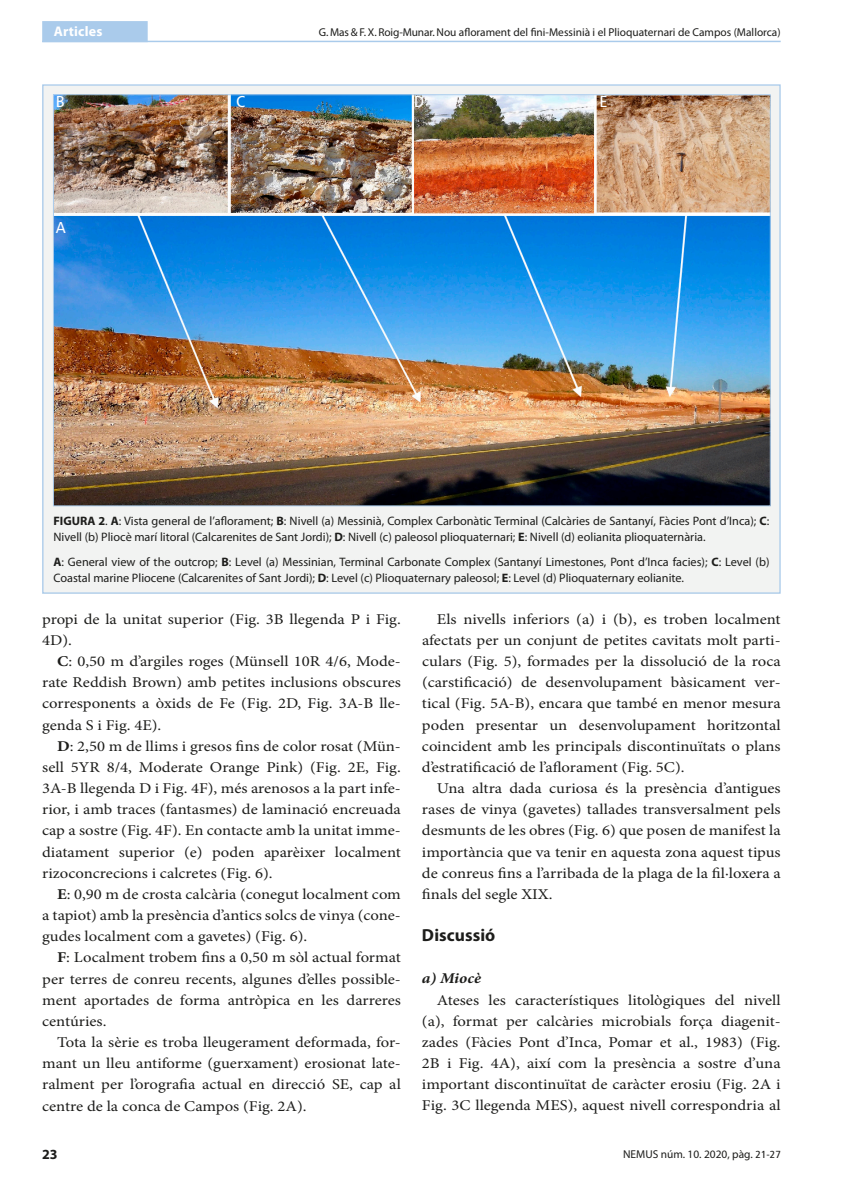
<style>
.page{position:relative;width:844px;height:1191px;background:#fff}
.page>*{position:absolute;margin:0;border:0;box-sizing:border-box;transform-origin:0 0}
.t1{font:700 17.5px "Myriad Pro";letter-spacing:.005em;color:#1d1d1b}
.t2{font:condensed 15.75px "Frutiger LT Std";color:#fff;scale:1.11 1}
.t3{font:15.05px/21.2px "Minion Pro";color:#1d1d1b;text-align:justify;scale:1.11 1}
.t4{font:italic 700 15.05px "Minion Pro";color:#1d1d1b;scale:1.11 1}
.t5{font:700 14px "Myriad Pro";letter-spacing:.015em;color:#fff}
.t6{font:700 14px "Myriad Pro";color:#1d1d1b}
.t7{font:12.25px/15.8px "Myriad Pro";color:#1d1d1b}
.t8{font:11.38px "Myriad Pro";color:#1d1d1b}
.s1{font-weight:700}
.s2{font-family:"Frutiger LT Std";font-stretch:condensed;font-size:10.15px}
</style>
<div class="page">
<div style="left:43px;top:85px;width:736px;height:508px;background:#f2f3f2"></div>
<img style="left:55px;top:96px;width:713px;height:408px">
<hr style="left:42px;top:41px;width:738px;height:1px;background:#aacbeb">
<div style="left:43px;top:22px;width:104px;height:19px;background:#aacbeb"></div>
<div style="left:42px;top:21px;width:106px;height:21px;border:2px solid #aacbeb"></div>
<p class="t5" style="left:54px;top:22px;width:50px">Articles</p>
<p class="t8" style="left:319px;top:25px;width:463px">G. Mas &amp; F. X. Roig-Munar. Nou aflorament del fini-Messinià i el Plioquaternari de Campos (Mallorca)</p>
<p class="t2" style="left:56px;top:92px;width:10px">B</p>
<p class="t2" style="left:236px;top:92px;width:10px">C</p>
<p class="t2" style="left:414px;top:92px;width:11px">D</p>
<p class="t2" style="left:599px;top:92px;width:9px">E</p>
<p class="t2" style="left:56px;top:218px;width:11px">A</p>
<p class="t7" style="left:53px;top:513px;width:717px"><span class="s1">FIGURA 2</span>. <span class="s1">A</span>: Vista general de l’aflorament; <span class="s1">B</span>: Nivell (a) Messinià, Complex Carbonàtic Terminal (Calcàries de Santanyí, Fàcies Pont d’Inca); <span class="s1">C</span>:<br>Nivell (b) Pliocè marí litoral (Calcarenites de Sant Jordi); <span class="s1">D</span>: Nivell (c) paleosol plioquaternari; <span class="s1">E</span>: Nivell (d) eolianita plioquaternària.</p>
<p class="t7" style="left:53px;top:554px;width:717px"><span class="s1">A</span>: General view of the outcrop; <span class="s1">B</span>: Level (a) Messinian, Terminal Carbonate Complex (Santanyí Limestones, Pont d’Inca facies); <span class="s1">C</span>: Level (b)<br>Coastal marine Pliocene (Calcarenites of Sant Jordi); <span class="s1">D</span>: Level (c) Plioquaternary paleosol; <span class="s1">E</span>: Level (d) Plioquaternary eolianite.</p>
<p class="t3" style="left:42px;top:608px;width:324px">propi de la unitat superior (Fig. 3B llegenda P i Fig.<br>4D).</p>
<p class="t3" style="left:42px;top:650px;width:324px;text-indent:15px"><span class="s1">C</span>: 0,50 m d’argiles roges (Münsell 10R 4/6, Mode&shy;rate Reddish Brown) amb petites inclusions obscures corresponents a òxids de Fe (Fig. 2D, Fig. 3A-B lle&shy;genda S i Fig. 4E).</p>
<p class="t3" style="left:42px;top:735px;width:324px;text-indent:15px"><span class="s1">D</span>: 2,50 m de llims i gresos fins de color rosat (Mün&shy;sell 5YR 8/4, Moderate Orange Pink) (Fig. 2E, Fig.<br>3A-B llegenda D i Fig. 4F), més arenosos a la part infe&shy;rior, i amb traces (fantasmes) de laminació encreuada cap a sostre (Fig. 4F). En contacte amb la unitat imme&shy;diatament superior (e) poden aparèixer localment rizoconcrecions i calcretes (Fig. 6).</p>
<p class="t3" style="left:42px;top:883px;width:324px;text-indent:15px"><span class="s1">E</span>: 0,90 m de crosta calcària (conegut localment com a tapiot) amb la presència d’antics solcs de vinya (cone&shy;gudes localment com a gavetes) (Fig. 6).</p>
<p class="t3" style="left:42px;top:947px;width:324px;text-indent:15px"><span class="s1">F</span>: Localment trobem fins a 0,50 m sòl actual format per terres de conreu recents, algunes d’elles possible&shy;ment aportades de forma antròpica en les darreres centúries.</p>
<p class="t3" style="left:42px;top:1031px;width:324px;text-indent:15px">Tota la sèrie es troba lleugerament deformada, for&shy;mant un lleu antiforme (guerxament) erosionat late&shy;ralment per l’orografia actual en direcció SE, cap al centre de la conca de Campos (Fig. 2A).</p>
<p class="t3" style="left:422px;top:608px;width:324px;text-indent:15px">Els nivells inferiors (a) i (b), es troben localment afectats per un conjunt de petites cavitats molt parti&shy;culars (Fig. 5), formades per la dissolució de la roca (carstificació) de desenvolupament bàsicament ver&shy;tical (Fig. 5A-B), encara que també en menor mesura poden presentar un desenvolupament horitzontal coincident amb les principals discontinuïtats o plans d’estratificació de l’aflorament (Fig. 5C).</p>
<p class="t3" style="left:422px;top:777px;width:324px;text-indent:15px">Una altra dada curiosa és la presència d’antigues rases de vinya (gavetes) tallades transversalment pels desmunts de les obres (Fig. 6) que posen de manifest la importància que va tenir en aquesta zona aquest tipus de conreus fins a l’arribada de la plaga de la fil·loxera a finals del segle XIX.</p>
<p class="t1" style="left:422px;top:924px;width:75px">Discussió</p>
<p class="t4" style="left:422px;top:968px;width:55px">a) Miocè</p>
<p class="t3" style="left:422px;top:989px;width:324px;text-indent:15px">Ateses les característiques litològiques del nivell (a), format per calcàries microbials força diagenit&shy;zades (Fàcies Pont d’Inca, Pomar et al., 1983) (Fig.<br>2B i Fig. 4A), així com la presència a sostre d’una important discontinuïtat de caràcter erosiu (Fig. 2A i Fig. 3C llegenda MES), aquest nivell correspondria al</p>
<p class="t6" style="left:42px;top:1145px;width:17px">23</p>
<p class="t8" style="left:623px;top:1147px;width:159px">NEMUS núm. 10. 2020, pàg. <span class="s2">21-27</span></p>
</div>
